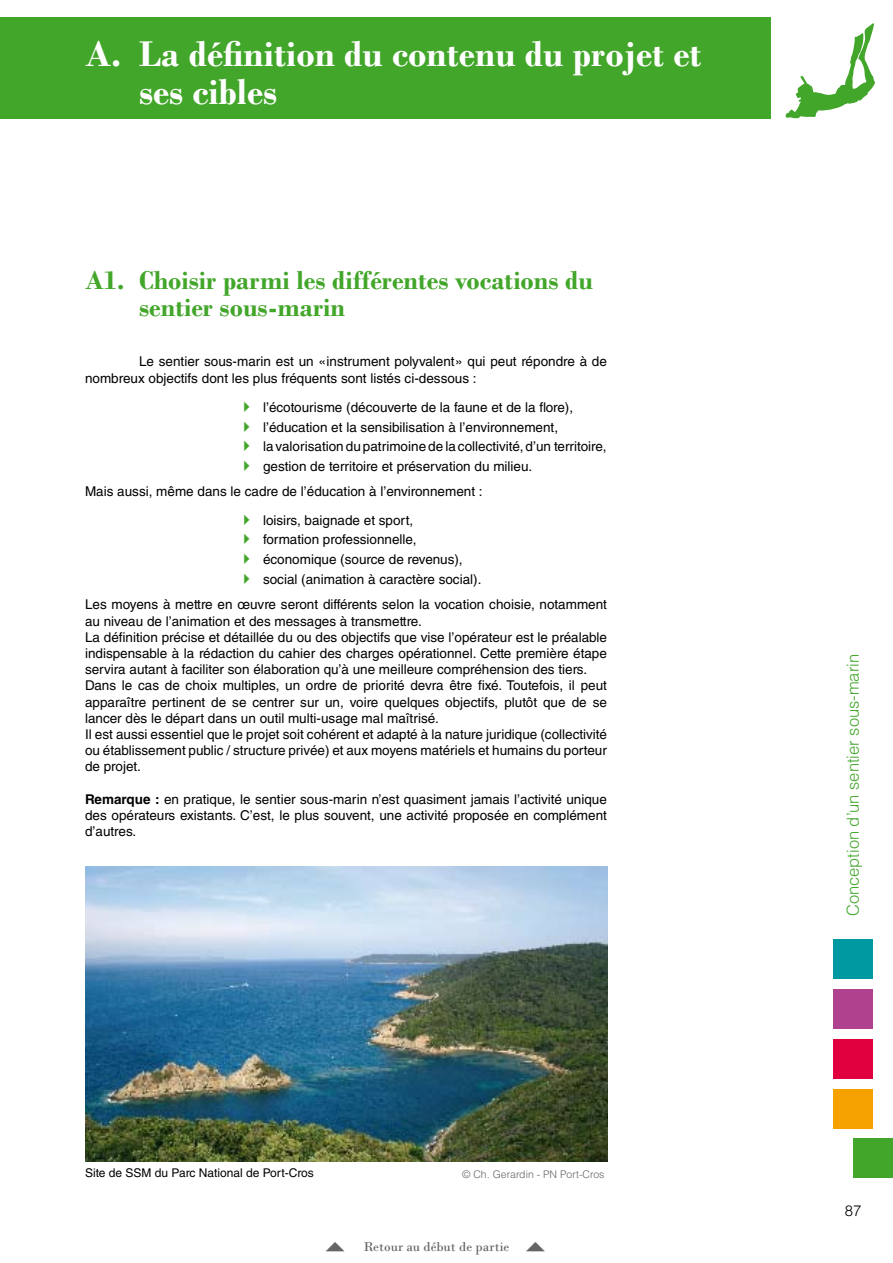
<style>
.page{position:relative;width:893px;height:1263px;background:#fff}
.page>*{position:absolute;margin:0;border:0;box-sizing:border-box;transform-origin:0 0}
.t1{font:700 37.5px/37.5px "Bodoni";color:#fff}
.t2{font:700 27px/27px "Bodoni";color:#42a62a}
.t3{font:300 16.5px "Helvetica LT Std";color:#42a62a}
.t4{font:300 15px "Helvetica LT Std";color:#000}
.t5{font:13.5px/16.2px "Helvetica LT Std";color:#000}
.t6{font:13.5px "Bodoni";color:#646567}
.t7{font:12px "Helvetica LT Std";color:#000}
.t8{font:300 10.5px "Helvetica LT Std";color:#646567}
.s1{color:#42a62a}
.s2{font-weight:700}
</style>
<div class="page">
<div style="left:833px;top:939px;width:40px;height:39px;background:#0098a1"></div>
<div style="left:833px;top:989px;width:40px;height:39px;background:#af418e"></div>
<div style="left:0;top:17px;width:771px;height:101px;background:#42a62a"></div>
<div style="left:833px;top:1039px;width:40px;height:39px;background:#e0003f"></div>
<div style="left:833px;top:1089px;width:40px;height:39px;background:#f5a200"></div>
<div style="left:854px;top:1139px;width:39px;height:39px;background:#42a62a"></div>
<svg style="left:786px;top:23px;width:89px;height:95px"></svg>
<img style="left:85px;top:866px;width:522px;height:296px">
<h1 class="t1" style="left:139px;top:35px;width:564px;text-indent:-54px">A. La définition du contenu du projet et ses cibles</h1>
<h2 class="t2" style="left:139px;top:267px;width:456px;text-indent:-54px">A1. Choisir parmi les différentes vocations du sentier sous-marin</h2>
<p class="t5" style="left:85px;top:354px;width:523px;text-indent:54px">Le sentier sous-marin est un «instrument polyvalent» qui peut répondre à de nombreux objectifs dont les plus fréquents sont listés ci-dessous :</p>
<p class="t5" style="left:238px;top:399px;width:336px"><span class="s1">✔</span> l’écotourisme (découverte de la faune et de la flore),</p>
<p class="t5" style="left:238px;top:419px;width:321px"><span class="s1">✔</span> l’éducation et la sensibilisation à l’environnement,</p>
<p class="t5" style="left:238px;top:439px;width:370px"><span class="s1">✔</span> la valorisation du patrimoine de la collectivité, d’un territoire,</p>
<p class="t5" style="left:238px;top:458px;width:296px"><span class="s1">✔</span> gestion de territoire et préservation du milieu.</p>
<p class="t5" style="left:238px;top:512px;width:176px"><span class="s1">✔</span> loisirs, baignade et sport,</p>
<p class="t5" style="left:238px;top:531px;width:180px"><span class="s1">✔</span> formation professionnelle,</p>
<p class="t5" style="left:238px;top:551px;width:226px"><span class="s1">✔</span> économique (source de revenus),</p>
<p class="t5" style="left:238px;top:571px;width:245px"><span class="s1">✔</span> social (animation à caractère social).</p>
<p class="t5" style="left:85px;top:483px;width:399px">Mais aussi, même dans le cadre de l’éducation à l’environnement :</p>
<p class="t5" style="left:85px;top:597px;width:523px">Les moyens à mettre en œuvre seront différents selon la vocation choisie, notamment au niveau de l’animation et des messages à transmettre.<br>La définition précise et détaillée du ou des objectifs que vise l’opérateur est le préalable indispensable à la rédaction du cahier des charges opérationnel. Cette première étape servira autant à faciliter son élaboration qu’à une meilleure compréhension des tiers.<br>Dans le cas de choix multiples, un ordre de priorité devra être fixé. Toutefois, il peut apparaître pertinent de se centrer sur un, voire quelques objectifs, plutôt que de se lancer dès le départ dans un outil multi-usage mal maîtrisé.<br>Il est aussi essentiel que le projet soit cohérent et adapté à la nature juridique (collectivité ou établissement public / structure privée) et aux moyens matériels et humains du porteur de projet.</p>
<p class="t5" style="left:85px;top:791px;width:523px;text-align:justify"><span class="s2">Remarque :</span> en pratique, le sentier sous-marin n’est quasiment jamais l’activité unique des opérateurs existants. C’est, le plus souvent, une activité proposée en complément d’autres.</p>
<p class="t7" style="left:85px;top:1166px;width:230px">Site de SSM du Parc National de Port-Cros</p>
<p class="t8" style="left:462px;top:1167px;width:144px">© Ch. Gerardin - PN Port-Cros</p>
<p class="t6" style="left:363px;top:1238px;width:148px">Retour au début de partie</p>
<p class="t3" style="left:843px;top:916px;width:264px;rotate:-90deg">Conception d’un sentier sous-marin</p>
<p class="t4" style="left:845px;top:1201px;width:18px">87</p>
</div>
